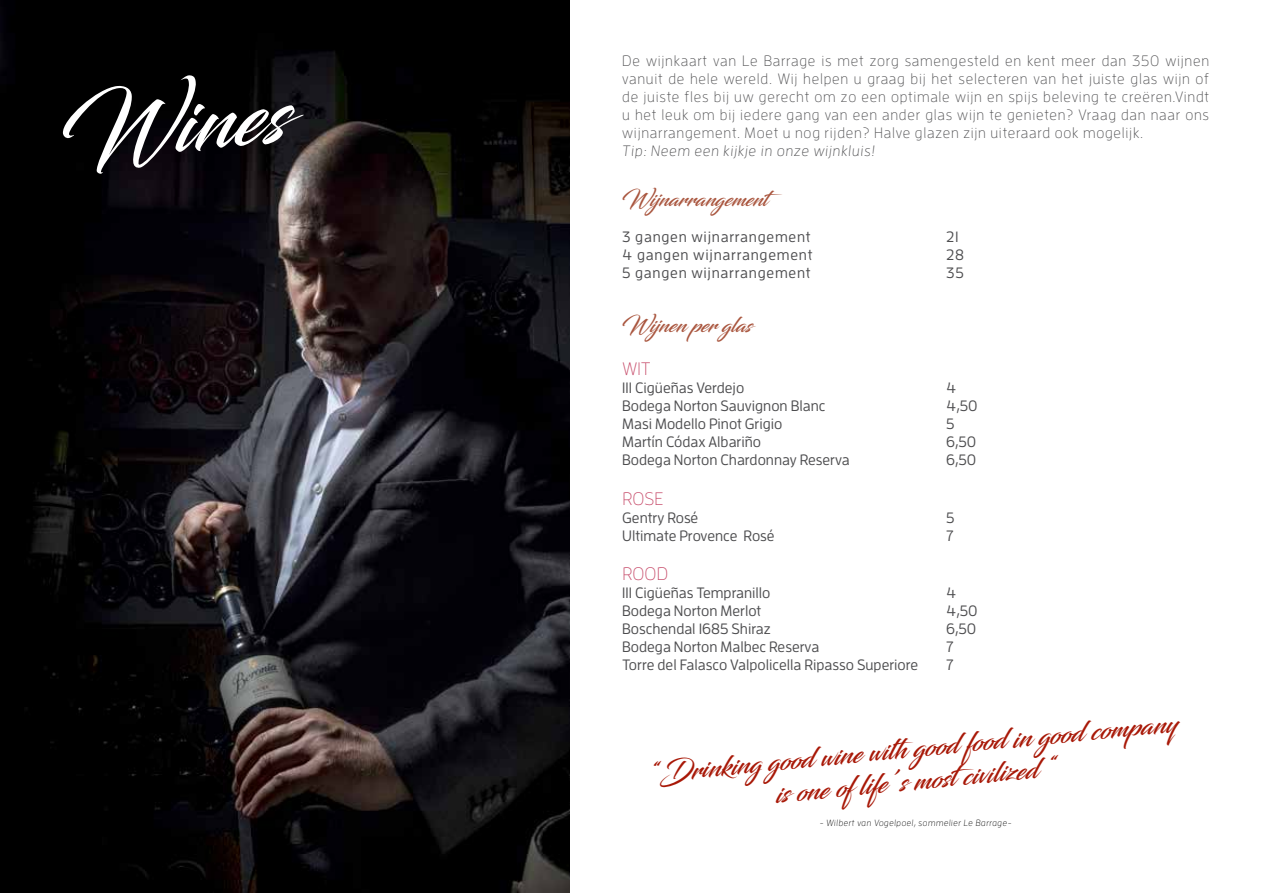
<style>
.page{position:relative;width:1263px;height:893px;background:#fff}
.page>*{position:absolute;margin:0;border:0;box-sizing:border-box;transform-origin:0 0}
.t1{font:85.5px "Blacksword";color:#fff}
.t2{font:27px/32.4px "Blacksword";color:#a81807;text-align:center}
.t3{font:21px "Blacksword";color:#a9553e}
.t4{font:300 18px "Enzo OT";letter-spacing:.01em;color:#c64968}
.t5{font:500 15px "Enzo OT";color:#4d4d4f}
.t6{font:300 15px/18px "Enzo OT";letter-spacing:.05em;color:#4d4d4f;text-align:justify}
.t7{font:italic 300 15px "Enzo OT";letter-spacing:.05em;color:#4d4d4f}
.t8{font:italic 300 9px "Enzo OT";letter-spacing:.05em;color:#000}
</style>
<div class="page">
<img style="left:0;top:0;width:570px;height:893px">
<h1 class="t1" style="left:55px;top:85px;width:230px;rotate:-6deg">Wines</h1>
<p class="t6" style="left:622px;top:51px;width:588px">De wijnkaart van Le Barrage is met zorg samengesteld en kent meer dan 350 wijnen vanuit de hele wereld. Wij helpen u graag bij het selecteren van het juiste glas wijn of de juiste fles bij uw gerecht om zo een optimale wijn en spijs beleving te creëren.Vindt u het leuk om bij iedere gang van een ander glas wijn te genieten? Vraag dan naar ons wijnarrangement. Moet u nog rijden? Halve glazen zijn uiteraard ook mogelijk.</p>
<p class="t7" style="left:622px;top:142px;width:254px">Tip: Neem een kijkje in onze wijnkluis!</p>
<h3 class="t3" style="left:622px;top:186px;width:162px">Wijnarrangement</h3>
<p class="t5" style="left:622px;top:228px;width:190px">3 gangen wijnarrangement</p>
<p class="t5" style="left:946px;top:228px;width:14px">21</p>
<p class="t5" style="left:622px;top:246px;width:192px">4 gangen wijnarrangement</p>
<p class="t5" style="left:946px;top:246px;width:19px">28</p>
<p class="t5" style="left:622px;top:264px;width:190px">5 gangen wijnarrangement</p>
<p class="t5" style="left:946px;top:264px;width:19px">35</p>
<h3 class="t3" style="left:622px;top:312px;width:131px">Wijnen per glas</h3>
<p class="t4" style="left:622px;top:358px;width:30px">WIT</p>
<p class="t5" style="left:622px;top:379px;width:124px">III Cigüeñas Verdejo</p>
<p class="t5" style="left:946px;top:379px;width:12px">4</p>
<p class="t5" style="left:622px;top:397px;width:205px">Bodega Norton Sauvignon Blanc</p>
<p class="t5" style="left:946px;top:397px;width:33px">4,50</p>
<p class="t5" style="left:622px;top:415px;width:162px">Masi Modello Pinot Grigio</p>
<p class="t5" style="left:946px;top:415px;width:10px">5</p>
<p class="t5" style="left:622px;top:433px;width:140px">Martín Códax Albariño</p>
<p class="t5" style="left:946px;top:433px;width:32px">6,50</p>
<p class="t5" style="left:622px;top:451px;width:229px">Bodega Norton Chardonnay Reserva</p>
<p class="t5" style="left:946px;top:451px;width:32px">6,50</p>
<p class="t4" style="left:622px;top:488px;width:11px">Rose</p>
<p class="t5" style="left:622px;top:509px;width:78px">Gentry Rosé</p>
<p class="t5" style="left:946px;top:509px;width:10px">5</p>
<p class="t5" style="left:622px;top:527px;width:154px">Ultimate Provence Rosé</p>
<p class="t5" style="left:946px;top:527px;width:9px">7</p>
<p class="t4" style="left:622px;top:564px;width:47px">ROOD</p>
<p class="t5" style="left:622px;top:584px;width:150px">III Cigüeñas Tempranillo</p>
<p class="t5" style="left:946px;top:584px;width:12px">4</p>
<p class="t5" style="left:622px;top:602px;width:140px">Bodega Norton Merlot</p>
<p class="t5" style="left:946px;top:602px;width:33px">4,50</p>
<p class="t5" style="left:622px;top:620px;width:150px">Boschendal 1685 Shiraz</p>
<p class="t5" style="left:946px;top:620px;width:32px">6,50</p>
<p class="t5" style="left:622px;top:638px;width:198px">Bodega Norton Malbec Reserva</p>
<p class="t5" style="left:946px;top:638px;width:9px">7</p>
<p class="t5" style="left:622px;top:656px;width:298px">Torre del Falasco Valpolicella Ripasso Superiore</p>
<p class="t5" style="left:946px;top:656px;width:9px">7</p>
<h2 class="t2" style="left:647px;top:755px;width:533px;rotate:-5deg">“Drinking good wine wit h good food in good company is one of life’s most civilized “</h2>
<p class="t8" style="left:820px;top:818px;width:193px">- Wilbert van Vogelpoel, sommelier Le Barrage-</p>
</div>
